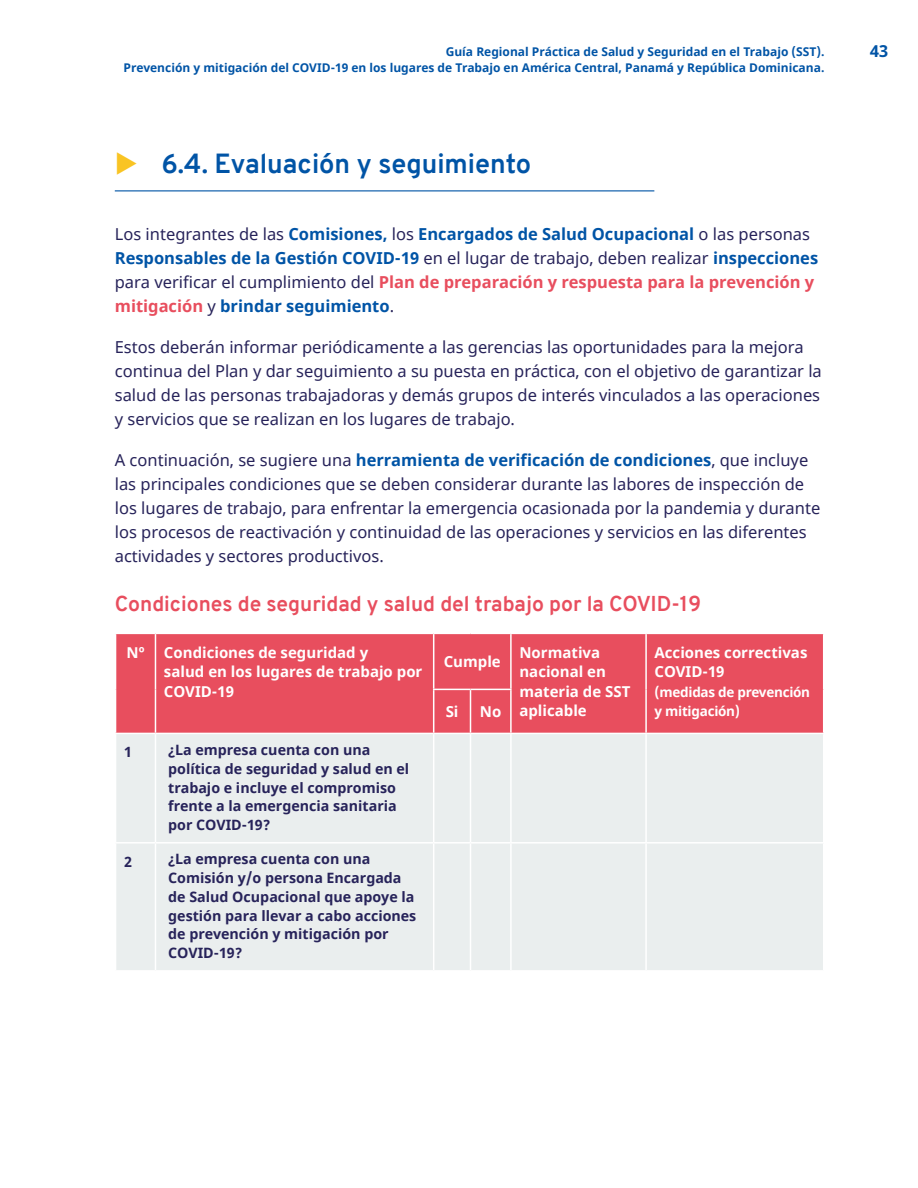
<style>
.page{position:relative;width:918px;height:1188px;background:#fff}
.page>*{position:absolute;margin:0;border:0;box-sizing:border-box;transform-origin:0 0}
.t1{font:700 27px "Overpass";color:#0054a6}
.t2{font:700 21px "Overpass";color:#e84e5e}
.t3{font:16.5px/24px "Noto Sans";color:#27235a}
.t4{font:700 16.5px/24px "Noto Sans";color:#0054a6}
.t5{font:700 15px/19.5px "Noto Sans";color:#fff}
.t6{font:700 14.25px/18.8px "Noto Sans";color:#27235a}
.t7{font:700 13.5px "Noto Sans";letter-spacing:-.02em;color:#fff}
.t8{font:700 12px/16.5px "Noto Sans";color:#0054a6;text-align:right}
.s1{font-weight:400;color:#27235a}
.s2{color:#e84e5e}
.s3{font-weight:700;color:#0054a6}
</style>
<div class="page">
<hr style="left:115px;top:190px;width:539px;height:1px;background:#0054a6">
<div style="left:116px;top:634px;width:707px;height:99px;background:#e84e5e"></div>
<div style="left:116px;top:734px;width:707px;height:236px;background:#eaeeee"></div>
<hr style="left:155px;top:634px;width:1px;height:55px;background:#fff">
<hr style="left:433px;top:634px;width:1px;height:55px;background:#fff">
<hr style="left:510px;top:634px;width:2px;height:55px;background:#fff">
<hr style="left:645px;top:634px;width:2px;height:55px;background:#fff">
<hr style="left:155px;top:689px;width:1px;height:44px;background:#fff">
<hr style="left:433px;top:689px;width:38px;height:1px;background:#fff">
<hr style="left:433px;top:690px;width:1px;height:43px;background:#fff">
<hr style="left:471px;top:689px;width:41px;height:1px;background:#fff">
<hr style="left:470px;top:690px;width:1px;height:43px;background:#fff">
<hr style="left:510px;top:690px;width:2px;height:43px;background:#fff">
<hr style="left:645px;top:689px;width:2px;height:44px;background:#fff">
<hr style="left:155px;top:734px;width:1px;height:108px;background:#fff">
<hr style="left:433px;top:734px;width:1px;height:108px;background:#fff">
<hr style="left:470px;top:734px;width:1px;height:108px;background:#fff">
<hr style="left:510px;top:734px;width:2px;height:108px;background:#fff">
<hr style="left:645px;top:734px;width:2px;height:108px;background:#fff">
<hr style="left:115px;top:842px;width:40px;height:2px;background:#fff">
<hr style="left:155px;top:842px;width:279px;height:2px;background:#fff">
<hr style="left:155px;top:844px;width:1px;height:126px;background:#fff">
<hr style="left:434px;top:842px;width:37px;height:2px;background:#fff">
<hr style="left:433px;top:844px;width:1px;height:126px;background:#fff">
<hr style="left:471px;top:842px;width:40px;height:2px;background:#fff">
<hr style="left:470px;top:844px;width:1px;height:126px;background:#fff">
<hr style="left:646px;top:842px;width:178px;height:2px;background:#fff">
<hr style="left:511px;top:842px;width:135px;height:2px;background:#fff">
<hr style="left:510px;top:844px;width:2px;height:126px;background:#fff">
<hr style="left:645px;top:844px;width:2px;height:126px;background:#fff">
<p class="t8" style="left:124px;top:43px;width:702px">Guía Regional Práctica de Salud y Seguridad en el Trabajo (SST).<br>Prevención y mitigación del COVID-19 en los lugares de Trabajo en América Central, Panamá y República Dominicana.</p>
<p class="t4" style="left:870px;top:40px;width:20px">43</p>
<h1 class="t1" style="left:162px;top:145px;width:371px">6.4. Evaluación y seguimiento</h1>
<p class="t4" style="left:115px;top:222px;width:705px"><span class="s1">Los integrantes de las</span> Comisiones, <span class="s1">los</span> Encargados de Salud Ocupacional <span class="s1">o las personas </span>Responsables de la Gestión COVID-19 <span class="s1">en el lugar de trabajo, deben realizar</span> inspecciones <span class="s1">para verificar el cumplimiento del</span> <span class="s2">Plan de preparación y respuesta para la prevención y mitigación</span> <span class="s1">y</span> brindar seguimiento<span class="s1">.</span></p>
<p class="t3" style="left:115px;top:335px;width:709px">Estos deberán informar periódicamente a las gerencias las oportunidades para la mejora continua del Plan y dar seguimiento a su puesta en práctica, con el objetivo de garantizar la salud de las personas trabajadoras y demás grupos de interés vinculados a las operaciones y servicios que se realizan en los lugares de trabajo.</p>
<p class="t3" style="left:115px;top:448px;width:707px">A continuación, se sugiere una <span class="s3">herramienta de verificación de condiciones</span>, que incluye las principales condiciones que se deben considerar durante las labores de inspección de los lugares de trabajo, para enfrentar la emergencia ocasionada por la pandemia y durante los procesos de reactivación y continuidad de las operaciones y servicios en las diferentes actividades y sectores productivos.</p>
<p class="t2" style="left:115px;top:589px;width:588px">Condiciones de seguridad y salud del trabajo por la COVID-19</p>
<p class="t5" style="left:127px;top:643px;width:20px">Nº</p>
<p class="t5" style="left:164px;top:643px;width:260px">Condiciones de seguridad y<br>salud en los lugares de trabajo por<br>COVID-19</p>
<p class="t5" style="left:444px;top:652px;width:59px">Cumple</p>
<p class="t5" style="left:519px;top:643px;width:112px">Normativa nacional en materia de SST aplicable</p>
<p class="t5" style="left:655px;top:643px;width:154px">Acciones correctivas<br>COVID-19</p>
<p class="t7" style="left:655px;top:682px;width:157px">(medidas de prevención</p>
<p class="t5" style="left:446px;top:702px;width:14px">Si</p>
<p class="t5" style="left:480px;top:702px;width:23px">No</p>
<p class="t7" style="left:655px;top:702px;width:87px">y mitigación)</p>
<p class="t6" style="left:124px;top:743px;width:9px">1</p>
<p class="t6" style="left:168px;top:741px;width:243px">¿La empresa cuenta con una política de seguridad y salud en el trabajo e incluye el compromiso frente a la emergencia sanitaria por COVID-19?</p>
<p class="t6" style="left:124px;top:852px;width:9px">2</p>
<p class="t6" style="left:168px;top:850px;width:250px">¿La empresa cuenta con una<br>Comisión y/o persona Encargada de Salud Ocupacional que apoye la gestión para llevar a cabo acciones de prevención y mitigación por<br>COVID-19?</p>
</div>
